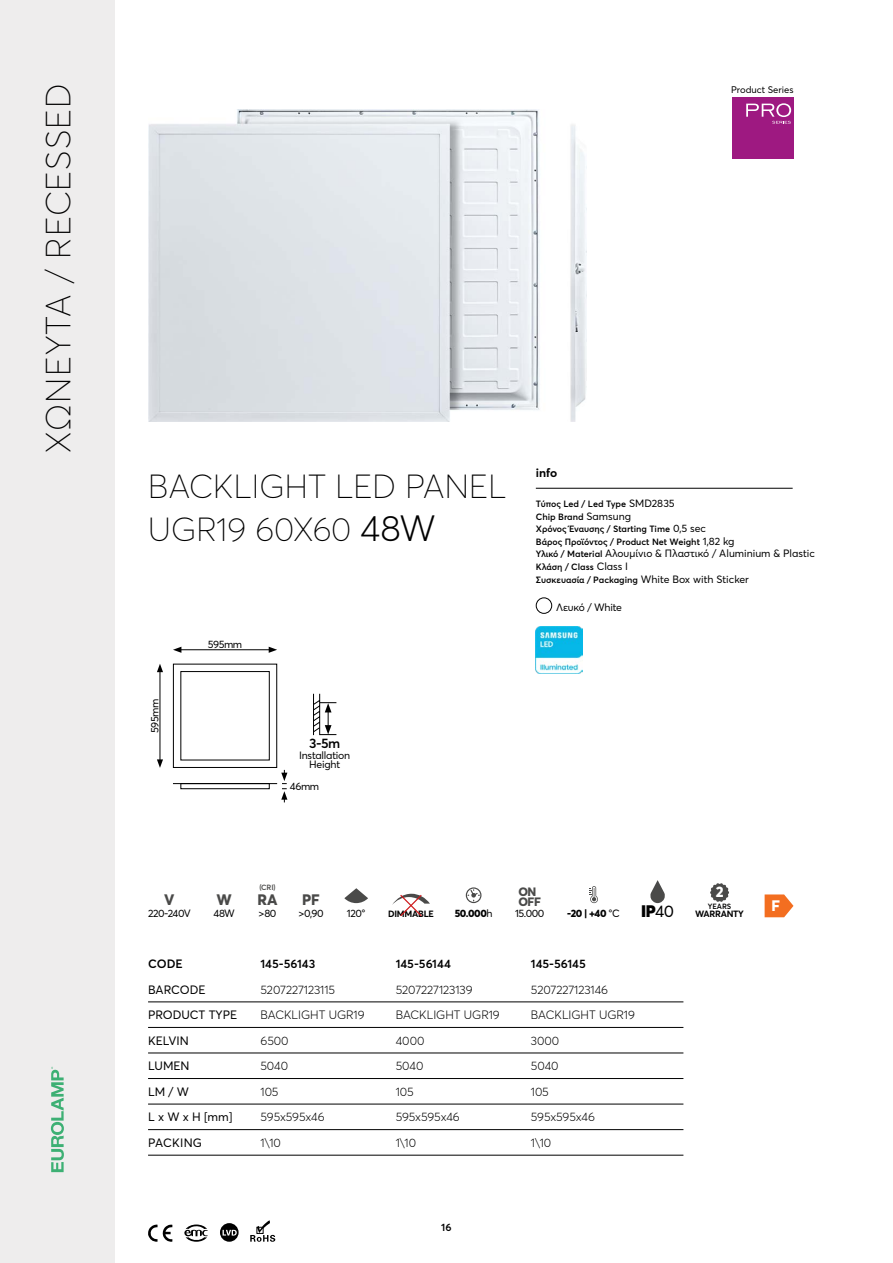
<style>
.page{position:relative;width:893px;height:1263px;background:#fff}
.page>*{position:absolute;margin:0;border:0;box-sizing:border-box;transform-origin:0 0}
.t1{font:100 34.5px "Averta PE";letter-spacing:.035em;color:#000}
.t2{font:100 33px/43.3px "Averta PE";letter-spacing:.01em;color:#000}
.t3{font:900 16.5px "Averta PE";color:#000}
.t4{font:800 15px "Averta PE";color:#4a4a49}
.t5{font:800 15px "Averta PE";color:#fff}
.t6{font:600 13.5px "Averta PE";color:#000}
.t7{font:300 12px/25.5px "Averta PE";color:#000}
.t8{font:12px/25.5px "Averta PE";color:#000}
.t9{font:600 12px "Averta PE";color:#000}
.t10{font:800 12px/10.5px "Averta PE";color:#4a4a49}
.t11{font:700 12px "Averta PE";color:#000}
.t12{font:10.5px/9px "Averta PE";letter-spacing:-.02em;color:#000;text-align:center}
.t13{font:10.5px "Averta PE";color:#000}
.t14{font:800 10.5px "Averta PE";letter-spacing:-.04em;color:#000}
.t15{font:600 10.5px "Averta PE";color:#000}
.t16{font:9.45px "Averta PE";color:#000}
.t17{font:600 9px/12.6px "Averta PE";color:#000}
.t18{font:700 9px "Averta PE";letter-spacing:-.03em;color:#000}
.t19{font:600 7.5px "Averta PE";letter-spacing:-.015em;color:#000}
.t20{font:600 7.5px "Averta PE";color:#4a4a49}
.s1{font-weight:300;font-size:36.15px}
.s2{font-weight:400;font-size:10.5px}
.s3{font-weight:600;font-size:9px}
.s4{font-weight:400}
</style>
<div class="page">
<svg style="left:710px;top:883px;width:19px;height:19px"></svg>
<svg style="left:650px;top:880px;width:15px;height:23px"></svg>
<svg style="left:465px;top:887px;width:17px;height:17px"></svg>
<svg style="left:344px;top:888px;width:24px;height:15px"></svg>
<svg style="left:765px;top:894px;width:28px;height:23px"></svg>
<svg style="left:589px;top:886px;width:9px;height:17px"></svg>
<svg style="left:392px;top:893px;width:38px;height:24px"></svg>
<hr style="left:148px;top:1002px;width:535px;height:1px;background:#000">
<hr style="left:148px;top:1027px;width:535px;height:1px;background:#000">
<hr style="left:148px;top:1053px;width:535px;height:1px;background:#000">
<hr style="left:148px;top:1078px;width:535px;height:1px;background:#000">
<hr style="left:148px;top:1104px;width:535px;height:1px;background:#000">
<hr style="left:148px;top:1129px;width:535px;height:1px;background:#000">
<hr style="left:148px;top:1155px;width:535px;height:1px;background:#000">
<hr style="left:160px;top:670px;width:1px;height:92px;background:#000">
<svg style="left:157px;top:759px;width:6px;height:9px"></svg>
<svg style="left:157px;top:664px;width:6px;height:8px"></svg>
<hr style="left:179px;top:649px;width:92px;height:1px;background:#000">
<svg style="left:269px;top:647px;width:8px;height:6px"></svg>
<svg style="left:173px;top:647px;width:8px;height:6px"></svg>
<div style="left:173px;top:664px;width:104px;height:104px;border:1px solid #000"></div>
<div style="left:180px;top:671px;width:90px;height:89px;border:1px solid #000"></div>
<div style="left:180px;top:783px;width:90px;height:6px;border:1px solid #000"></div>
<hr style="left:173px;top:783px;width:104px;height:1px;background:#000">
<svg style="left:281px;top:770px;width:6px;height:32px"></svg>
<svg style="left:313px;top:693px;width:23px;height:43px"></svg>
<hr style="left:536px;top:488px;width:257px;height:1px;background:#000">
<img style="left:536px;top:627px;width:47px;height:47px">
<div style="left:536px;top:597px;width:16px;height:17px;border:1px solid #000;border-radius:50%"></div>
<img style="left:148px;top:109px;width:439px;height:313px">
<div style="left:0;top:0;width:115px;height:1263px;background:#eeeded"></div>
<svg style="left:51px;top:1067px;width:13px;height:105px"></svg>
<div style="left:732px;top:97px;width:61px;height:62px;background:#9e1981"></div>
<svg style="left:746px;top:103px;width:45px;height:21px"></svg>
<svg style="left:148px;top:1224px;width:24px;height:18px"></svg>
<svg style="left:184px;top:1224px;width:24px;height:18px"></svg>
<svg style="left:220px;top:1223px;width:19px;height:19px"></svg>
<svg style="left:223px;top:1230px;width:14px;height:5px"></svg>
<svg style="left:250px;top:1220px;width:25px;height:22px"></svg>
<h1 class="t1" style="left:35px;top:453px;width:371px;rotate:-90deg">ΧΩΝΕΥΤΆ / RECESSED</h1>
<p class="t16" style="left:731px;top:83px;width:64px">Product Series</p>
<h2 class="t2" style="left:148px;top:463px;width:359px">BACKLIGHT LED PANEL<br>UGR19 60X60 <span class="s1">48W</span></h2>
<p class="t12" style="left:150px;top:733px;width:36px;rotate:-90deg">595mm</p>
<p class="t12" style="left:208px;top:639px;width:36px">595mm</p>
<h3 class="t6" style="left:309px;top:734px;width:33px">3-5m</h3>
<p class="t12" style="left:299px;top:750px;width:53px">Installation<br>Height</p>
<p class="t12" style="left:290px;top:781px;width:31px">46mm</p>
<h3 class="t11" style="left:536px;top:464px;width:23px">info</h3>
<p class="t17" style="left:536px;top:497px;width:200px">Τύπος Led / Led Type <span class="s2">SMD2835<br></span>Chip Brand <span class="s2">Samsung<br></span>Χρόνος Έναυσης / Starting Time <span class="s2">0,5 sec<br></span>Βάρος Προϊόντος / Product Net Weight <span class="s2">1,82 kg</span></p>
<p class="t13" style="left:536px;top:546px;width:281px"><span class="s3">Υλικό / Material</span> Αλουμίνιο &amp; Πλαστικό / Aluminium &amp; Plastic</p>
<p class="t17" style="left:536px;top:560px;width:215px">Κλάση / Class <span class="s2">Class I<br></span>Συσκευασία / Packaging <span class="s2">White Box with Sticker</span></p>
<p class="t12" style="left:556px;top:602px;width:67px">Λευκό / White</p>
<h3 class="t4" style="left:164px;top:889px;width:12px">V</h3>
<p class="t12" style="left:148px;top:909px;width:44px">220-240V</p>
<h3 class="t4" style="left:216px;top:889px;width:17px">W</h3>
<p class="t12" style="left:214px;top:909px;width:23px">48W</p>
<p class="t20" style="left:259px;top:882px;width:18px">(CRI)</p>
<h3 class="t10" style="left:518px;top:886px;width:24px">ON<br>OFF</h3>
<h3 class="t4" style="left:257px;top:889px;width:22px">RA</h3>
<h3 class="t4" style="left:302px;top:889px;width:19px">PF</h3>
<p class="t12" style="left:259px;top:909px;width:19px">&gt;80</p>
<p class="t14" style="left:455px;top:906px;width:39px">50.000<span class="s4">h</span></p>
<h3 class="t3" style="left:641px;top:900px;width:34px">IP<span class="s4">40</span></h3>
<p class="t18" style="left:388px;top:908px;width:47px">DIMMABLE</p>
<p class="t14" style="left:567px;top:906px;width:54px">-20 | +40 <span class="s4">°C</span></p>
<p class="t12" style="left:347px;top:909px;width:20px">120°</p>
<p class="t12" style="left:298px;top:909px;width:27px">&gt;0,90</p>
<p class="t12" style="left:515px;top:909px;width:31px">15.000</p>
<h3 class="t5" style="left:716px;top:881px;width:9px">2</h3>
<p class="t19" style="left:708px;top:901px;width:25px">YEARS</p>
<p class="t18" style="left:695px;top:908px;width:50px">WARRANTY</p>
<h3 class="t5" style="left:771px;top:895px;width:10px">F</h3>
<h3 class="t9" style="left:148px;top:955px;width:36px">CODE</h3>
<h3 class="t8" style="left:148px;top:976px;width:91px">BARCODE<br>PRODUCT TYPE<br>KELVIN<br>LUMEN<br>LM / W<br>L x W x H [mm]<br>PACKING</h3>
<h3 class="t9" style="left:260px;top:955px;width:56px">145-56143</h3>
<h3 class="t7" style="left:260px;top:976px;width:106px">5207227123115<br>BACKLIGΗΤ UGR19<br>6500<br>5040<br>105<br>595x595x46<br>1\10</h3>
<h3 class="t9" style="left:396px;top:955px;width:57px">145-56144</h3>
<h3 class="t7" style="left:396px;top:976px;width:106px">5207227123139<br>BACKLIGΗΤ UGR19<br>4000<br>5040<br>105<br>595x595x46<br>1\10</h3>
<h3 class="t9" style="left:531px;top:955px;width:56px">145-56145</h3>
<h3 class="t7" style="left:531px;top:976px;width:106px">5207227123146<br>BACKLIGΗΤ UGR19<br>3000<br>5040<br>105<br>595x595x46<br>1\10</h3>
<p class="t15" style="left:441px;top:1219px;width:12px">16</p>
</div>
